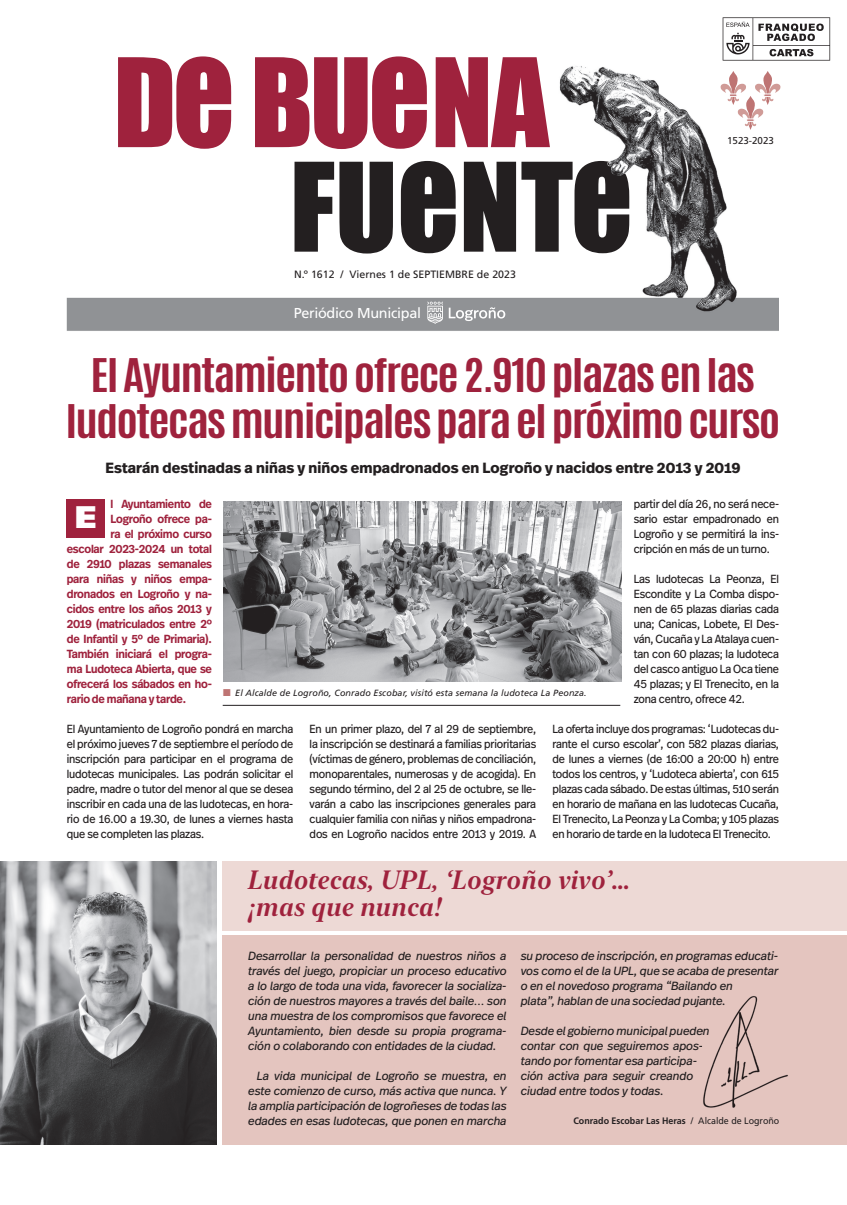
<style>
.page{position:relative;width:847px;height:1205px;background:#fff}
.page>*{position:absolute;margin:0;border:0;box-sizing:border-box;transform-origin:0 0}
.t1{font:700 38.75px/46.2px "Antonio";letter-spacing:-.045em;color:#9f223d;text-align:center;scale:1.18 1}
.t2{font:900 31.25px "Frutiger LT Std";color:#fff}
.t3{font:italic 600 26.25px/27.5px "New York Large";letter-spacing:.01em;color:#9f223d}
.t4{font:700 14.75px "Real Head Pro";letter-spacing:.01em;color:#231f20}
.t5{font:14.38px "Frutiger LT Std";letter-spacing:-.02em;color:#fff}
.t6{font:italic 11.88px/15px "Real Head Pro";color:#231f20;text-align:justify}
.t7{font:11.75px/15px "Real Head Pro";letter-spacing:-.015em;color:#231f20;text-align:justify;scale:.95 1}
.t8{font:600 11.75px "Real Head Pro";letter-spacing:-.02em;color:#9f223d;scale:.95 1}
.t9{font:10.62px "Frutiger LT Std";color:#231f20}
.t10{font:10px "Frutiger LT Std";color:#231f20}
.t11{font:700 9.38px "Frutiger LT Std";color:#231f20;scale:.95 1}
.t12{font:italic 9px "Frutiger LT Std";letter-spacing:.01em;color:#231f20}
.s1{color:#be7473}
.s2{font-weight:400}
</style>
<div class="page">
<img style="left:67px;top:66px;width:670px;height:265px">
<svg style="left:723px;top:17px;width:107px;height:44px"></svg>
<svg style="left:255px;top:56px;width:295px;height:93px"></svg>
<svg style="left:427px;top:302px;width:16px;height:22px"></svg>
<svg style="left:449px;top:307px;width:56px;height:14px"></svg>
<svg style="left:66px;top:298px;width:1px;height:33px"></svg>
<svg style="left:118px;top:56px;width:113px;height:93px"></svg>
<div style="left:120px;top:71px;width:20px;height:64px;background:#9f223d"></div>
<svg style="left:720px;top:71px;width:61px;height:59px"></svg>
<div style="left:67px;top:499px;width:38px;height:39px;background:#9f223d"></div>
<div style="left:223px;top:935px;width:624px;height:209px;background:#e4c5bf"></div>
<div style="left:223px;top:861px;width:624px;height:69px;background:#edd9d5"></div>
<img style="left:0;top:861px;width:216px;height:283px">
<img style="left:703px;top:996px;width:85px;height:112px">
<hr style="left:223px;top:705px;width:397px;height:1px;background:#231f20">
<img style="left:224px;top:501px;width:397px;height:180px">
<p class="t9" style="left:294px;top:268px;width:223px">N.º 1612 / Viernes 1 de SEPTIEMBRE de 2023</p>
<p class="t5" style="left:294px;top:304px;width:129px">Periódico Municipal</p>
<p class="t10" style="left:727px;top:135px;width:48px">1523-2023</p>
<h1 class="t1" style="left:65px;top:353px;width:607px">El Ayuntamiento ofrece 2.910 plazas en las ludotecas municipales para el próximo curso</h1>
<p class="t4" style="left:105px;top:457px;width:636px">Estarán destinadas a niñas y niños empadronados en Logroño y nacidos entre 2013 y 2019</p>
<p class="t8" style="left:110px;top:495px;width:108px">l Ayuntamiento de</p>
<p class="t8" style="left:110px;top:510px;width:108px">Logroño ofrece pa-</p>
<p class="t8" style="left:110px;top:525px;width:108px">ra el próximo curso</p>
<p class="t8" style="left:67px;top:540px;width:154px">escolar 2023-2024 un total</p>
<p class="t8" style="left:67px;top:555px;width:154px">de 2910 plazas semanales</p>
<p class="t8" style="left:67px;top:570px;width:154px">para niñas y niños empa-</p>
<p class="t8" style="left:67px;top:585px;width:154px">dronados en Logroño y na-</p>
<p class="t8" style="left:67px;top:600px;width:154px">cidos entre los años 2013 y</p>
<p class="t8" style="left:67px;top:615px;width:154px">2019 (matriculados entre 2º</p>
<p class="t8" style="left:67px;top:630px;width:154px">de Infantil y 5º de Primaria).</p>
<p class="t8" style="left:67px;top:645px;width:154px">También iniciará el progra-</p>
<p class="t8" style="left:67px;top:660px;width:154px">ma Ludoteca Abierta, que se</p>
<p class="t8" style="left:67px;top:675px;width:154px">ofrecerá los sábados en ho-</p>
<p class="t8" style="left:67px;top:690px;width:127px">rario de mañana y tarde.</p>
<p class="t7" style="left:67px;top:721px;width:240px">El Ayuntamiento de Logroño pondrá en marcha el próximo jueves 7 de septiembre el período de inscripción para participar en el programa de ludotecas municipales. Las podrán solicitar el padre, madre o tutor del menor al que se desea inscribir en cada una de las ludotecas, en hora&shy;rio de 16.00 a 19.30, de lunes a viernes hasta que se completen las plazas.</p>
<p class="t7" style="left:310px;top:721px;width:240px">En un primer plazo, del 7 al 29 de septiembre, la inscripción se destinará a familias prioritarias (víctimas de género, problemas de conciliación, monoparentales, numerosas y de acogida). En segundo término, del 2 al 25 de octubre, se lle&shy;varán a cabo las inscripciones generales para cualquier familia con niñas y niños empadrona&shy;dos en Logroño nacidos entre 2013 y 2019. A</p>
<p class="t7" style="left:634px;top:496px;width:154px">partir del día 26, no será nece&shy;sario estar empadronado en Logroño y se permitirá la ins&shy;cripción en más de un turno.</p>
<p class="t7" style="left:634px;top:571px;width:154px">Las ludotecas La Peonza, El Escondite y La Comba dispo&shy;nen de 65 plazas diarias cada una; Canicas, Lobete, El Des&shy;ván, Cucaña y La Atalaya cuen&shy;tan con 60 plazas; la ludoteca del casco antiguo La Oca tiene 45 plazas; y El Trenecito, en la zona centro, ofrece 42.</p>
<p class="t7" style="left:552px;top:721px;width:240px">La oferta incluye dos programas: ‘Ludotecas du&shy;rante el curso escolar’, con 582 plazas diarias, de lunes a viernes (de 16:00 a 20:00 h) entre todos los centros, y ‘Ludoteca abierta’, con 615 plazas cada sábado. De estas últimas, 510 serán en horario de mañana en las ludotecas Cucaña, El Trenecito, La Peonza y La Comba; y 105 plazas en horario de tarde en la ludoteca El Trenecito.</p>
<h2 class="t2" style="left:75px;top:498px;width:23px">E</h2>
<p class="t12" style="left:223px;top:688px;width:365px"><span class="s1">■</span> El Alcalde de Logroño, Conrado Escobar, visitó esta semana la ludoteca La Peonza.</p>
<h3 class="t3" style="left:247px;top:865px;width:384px">Ludotecas, UPL, ‘Logroño vivo’… ¡mas que nunca!</h3>
<p class="t6" style="left:248px;top:948px;width:260px">Desarrollar la personalidad de nuestros niños a través del juego, propiciar un proceso educativo a lo largo de toda una vida, favorecer la socializa&shy;ción de nuestros mayores a través del baile… son una muestra de los compromisos que favorece el Ayuntamiento, bien desde su propia programa&shy;ción o colaborando con entidades de la ciudad.</p>
<p class="t6" style="left:248px;top:1068px;width:260px;text-indent:9px">La vida municipal de Logroño se muestra, en este comienzo de curso, más activa que nunca. Y la amplia participación de logroñeses de todas las edades en esas ludotecas, que ponen en marcha</p>
<p class="t6" style="left:521px;top:947px;width:259px;text-align:left">su proceso de inscripción, en programas educati&shy;vos como el de la UPL, que se acaba de presentar o en el novedoso programa “Bailando en<br>plata”, hablan de una sociedad pujante.</p>
<p class="t6" style="left:521px;top:1022px;width:190px;text-align:left">Desde el gobierno municipal pueden contar con que seguiremos apos&shy;tando por fomentar esa participa&shy;ción activa para seguir creando ciudad entre todos y todas.</p>
<p class="t11" style="left:573px;top:1115px;width:218px">Conrado Escobar Las Heras <span class="s2">/ Alcalde de Logroño</span></p>
</div>
